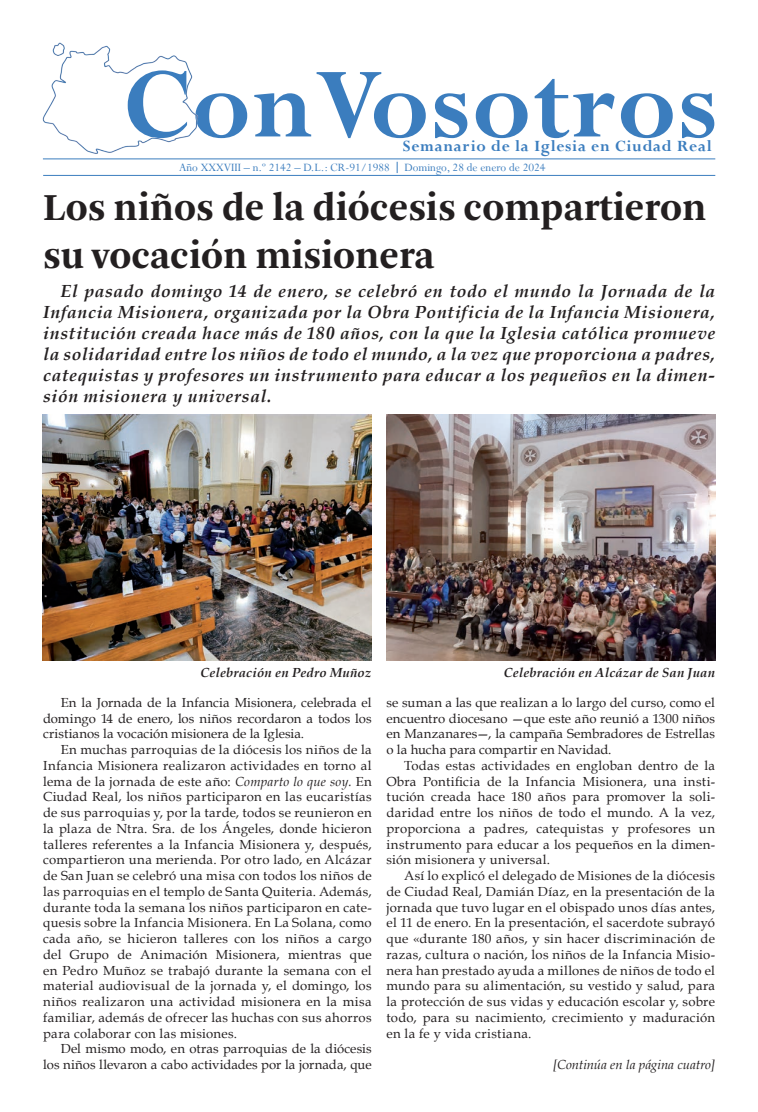
<style>
.page{position:relative;width:758px;height:1112px;background:#fff}
.page>*{position:absolute;margin:0;border:0;box-sizing:border-box;transform-origin:0 0}
.t1{font:700 110px "Perpetua";letter-spacing:.01em;color:#3b7dbe}
.t2{font:700 40px/48px "Arnhem";color:#231f20}
.t3{font:italic 700 17.5px/21px "Book Antiqua";letter-spacing:.04em;color:#231f20;text-align:justify}
.t4{font:700 17.5px "Perpetua";letter-spacing:.04em;color:#3b7dbe}
.t5{font:13.12px/15.8px "Book Antiqua";letter-spacing:.01em;color:#231f20;text-align:justify}
.t6{font:italic 700 13.12px "Book Antiqua";letter-spacing:.015em;color:#231f20}
.t7{font:italic 13.12px "Book Antiqua";color:#231f20}
.t8{font:12.5px "Perpetua";color:#3b7dbe}
.s1{font-style:italic}
</style>
<div class="page">
<hr style="left:43px;top:159px;width:672px;height:1px;background:#3b7dbe">
<hr style="left:43px;top:175px;width:672px;height:1px;background:#3b7dbe">
<img style="left:42px;top:42px;width:156px;height:112px">
<img style="left:43px;top:414px;width:328px;height:247px">
<img style="left:387px;top:414px;width:328px;height:247px">
<h1 class="t1" style="left:123px;top:36px;width:596px">ConVosotros</h1>
<h3 class="t4" style="left:403px;top:135px;width:310px">Semanario de la Iglesia en Ciudad Real</h3>
<p class="t8" style="left:179px;top:159px;width:368px">Año XXXVIII – n.º 2142 – D.L.: CR-91/1988 Domingo, 28 de enero de 2024</p>
<p class="t2" style="left:43px;top:184px;width:664px">Los niños de la diócesis compartieron su vocación misionera</p>
<p class="t3" style="left:43px;top:280px;width:673px;text-indent:18px">El pasado domingo 14 de enero, se celebró en todo el mundo la Jornada de la Infancia Misionera, organizada por la Obra Pontificia de la Infancia Misionera, institución creada hace más de 180 años, con la que la Iglesia católica promueve la solidaridad entre los niños de todo el mundo, a la vez que proporciona a padres, catequistas y profesores un instrumento para educar a los pequeños en la dimen&shy;sión misionera y universal.</p>
<p class="t6" style="left:200px;top:663px;width:172px">Celebración en Pedro Muñoz</p>
<p class="t6" style="left:504px;top:663px;width:213px">Celebración en Alcázar de San Juan</p>
<p class="t5" style="left:43px;top:694px;width:330px;text-indent:18px">En la Jornada de la Infancia Misionera, celebrada el domingo 14 de enero, los niños recordaron a todos los cristianos la vocación misionera de la Iglesia.</p>
<p class="t5" style="left:43px;top:741px;width:330px;text-indent:18px">En muchas parroquias de la diócesis los niños de la Infancia Misionera realizaron actividades en torno al lema de la jornada de este año: <span class="s1">Comparto lo que soy.</span> En Ciudad Real, los niños participaron en las eucaristías de sus parroquias y, por la tarde, todos se reunieron en la plaza de Ntra. Sra. de los Ángeles, donde hicieron talleres referentes a la Infancia Misionera y, después, compartieron una merienda. Por otro lado, en Alcázar de San Juan se celebró una misa con todos los niños de las parroquias en el templo de Santa Quiteria. Además, durante toda la semana los niños participaron en cate&shy;quesis sobre la Infancia Misionera. En La Solana, como cada año, se hicieron talleres con los niños a cargo del Grupo de Animación Misionera, mientras que en Pedro Muñoz se trabajó durante la semana con el material audiovisual de la jornada y, el domingo, los niños realizaron una actividad misionera en la misa familiar, además de ofrecer las huchas con sus ahorros para colaborar con las misiones.</p>
<p class="t5" style="left:43px;top:1041px;width:330px;text-align:right">Del mismo modo, en otras parroquias de la diócesis los niños llevaron a cabo actividades por la jornada, que</p>
<p class="t5" style="left:386px;top:694px;width:330px">se suman a las que realizan a lo largo del curso, como el encuentro diocesano —que este año reunió a 1300 niños en Manzanares—, la campaña Sembradores de Estrellas o la hucha para compartir en Navidad.</p>
<p class="t5" style="left:386px;top:757px;width:330px;text-indent:18px">Todas estas actividades en engloban dentro de la Obra Pontificia de la Infancia Misionera, una insti&shy;tución creada hace 180 años para promover la soli&shy;daridad entre los niños de todo el mundo. A la vez, proporciona a padres, catequistas y profesores un instrumento para educar a los pequeños en la dimen&shy;sión misionera y universal.</p>
<p class="t5" style="left:386px;top:867px;width:330px;text-indent:18px">Así lo explicó el delegado de Misiones de la diócesis de Ciudad Real, Damián Díaz, en la presentación de la jornada que tuvo lugar en el obispado unos días antes, el 11 de enero. En la presentación, el sacerdote subrayó que «durante 180 años, y sin hacer discriminación de razas, cultura o nación, los niños de la Infancia Misio&shy;nera han prestado ayuda a millones de niños de todo el mundo para su alimentación, su vestido y salud, para la protección de sus vidas y educación escolar y, sobre todo, para su nacimiento, crecimiento y maduración en la fe y vida cristiana.</p>
<p class="t7" style="left:553px;top:1055px;width:164px">[Continúa en la página cuatro]</p>
</div>
